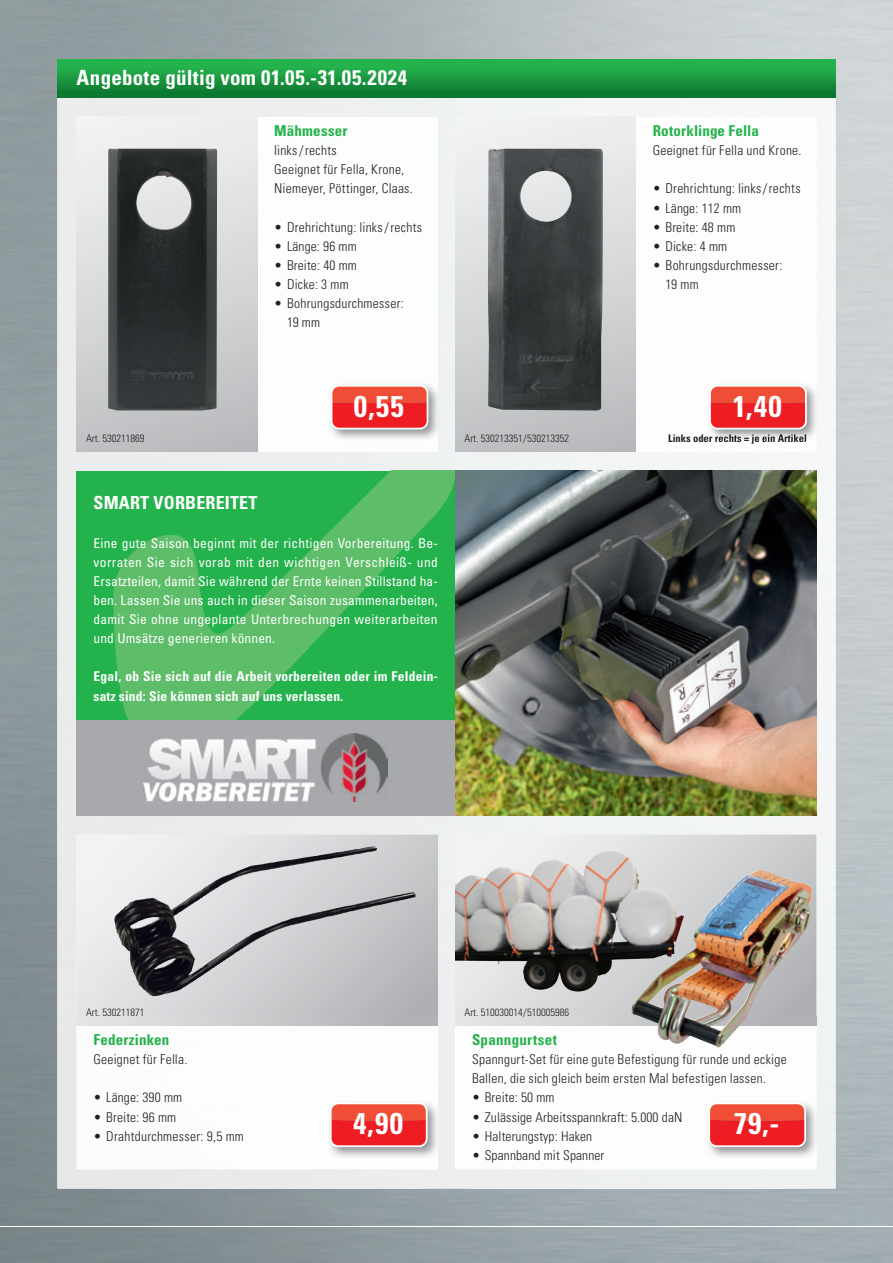
<style>
.page{position:relative;width:893px;height:1263px;background:#fff}
.page>*{position:absolute;margin:0;border:0;box-sizing:border-box;transform-origin:0 0}
.t1{font:700 condensed 30px "Univers LT Pro";letter-spacing:.045em;color:#fff}
.t2{font:700 condensed 21px "Univers LT Pro";letter-spacing:.02em;color:#fff}
.t3{font:700 condensed 18px "Univers LT Pro";letter-spacing:.01em;color:#fff}
.t4{font:700 condensed 15px "Univers LT Pro";letter-spacing:.015em;color:#23b24b}
.t5{font:300 condensed 13.5px/19.2px "Univers LT Std";letter-spacing:.015em;color:#231f20}
.t6{font:condensed 13.5px/19.2px "Univers LT Pro";letter-spacing:.01em;color:#fff;text-align:justify}
.t7{font:700 condensed 13.5px/19.2px "Univers LT Pro";letter-spacing:.015em;color:#fff}
.t8{font:300 condensed 10.5px "Univers LT Std";color:#231f20}
.t9{font:700 condensed 10.5px "Univers LT Pro";color:#231f20}
</style>
<div class="page">
<img style="left:0;top:0;width:893px;height:1263px">
<hr style="left:0;top:1226px;width:893px;height:1px;background:#fff">
<div style="left:57px;top:98px;width:779px;height:24px;background:#eff2f2"></div>
<img style="left:57px;top:122px;width:51px;height:1066px">
<div style="left:421px;top:122px;width:51px;height:1066px;background:#eef1f1"></div>
<div style="left:784px;top:122px;width:52px;height:1066px;background:#f4f5f6"></div>
<div style="left:108px;top:452px;width:313px;height:19px;background:#edeeef"></div>
<div style="left:472px;top:452px;width:312px;height:382px;background:#f1f4f4"></div>
<div style="left:108px;top:815px;width:313px;height:19px;background:#ebecec"></div>
<div style="left:108px;top:1169px;width:313px;height:19px;background:#eaeaea"></div>
<div style="left:472px;top:1169px;width:312px;height:19px;background:#edf0f0"></div>
<div style="left:57px;top:60px;width:779px;height:38px;background:linear-gradient(to bottom,#28bc50,#0b742f)"></div>
<img style="left:257px;top:117px;width:181px;height:335px">
<img style="left:636px;top:117px;width:180px;height:335px">
<img style="left:669px;top:434px;width:137px;height:10px">
<img style="left:77px;top:117px;width:180px;height:335px">
<img style="left:455px;top:117px;width:181px;height:335px">
<img style="left:77px;top:1026px;width:361px;height:143px">
<img style="left:455px;top:1026px;width:361px;height:143px">
<img style="left:77px;top:834px;width:361px;height:182px">
<img style="left:77px;top:1016px;width:361px;height:10px">
<img style="left:455px;top:834px;width:361px;height:182px">
<img style="left:455px;top:1016px;width:361px;height:10px">
<img style="left:327px;top:1099px;width:113px;height:59px">
<svg style="left:330px;top:1102px;width:98px;height:45px;background:#ef4a45"></svg>
<img style="left:706px;top:1099px;width:112px;height:59px">
<svg style="left:708px;top:1102px;width:98px;height:45px;background:#ef4b46"></svg>
<img style="left:108px;top:149px;width:109px;height:261px">
<img style="left:114px;top:849px;width:245px;height:147px">
<img style="left:328px;top:382px;width:112px;height:59px">
<svg style="left:331px;top:385px;width:97px;height:44px;background:#ef4540"></svg>
<img style="left:707px;top:382px;width:112px;height:59px">
<img style="left:707px;top:434px;width:99px;height:7px">
<svg style="left:709px;top:385px;width:98px;height:44px;background:#ef4641"></svg>
<div style="left:77px;top:471px;width:378px;height:344px;background:#23b24b"></div>
<svg style="left:113px;top:471px;width:342px;height:249px"></svg>
<img style="left:455px;top:471px;width:361px;height:344px">
<div style="left:77px;top:720px;width:378px;height:95px;background:#a8a9ad"></div>
<img style="left:144px;top:734px;width:244px;height:67px">
<img style="left:488px;top:149px;width:115px;height:261px">
<img style="left:455px;top:850px;width:229px;height:141px">
<img style="left:671px;top:870px;width:88px;height:94px">
<h2 class="t2" style="left:77px;top:64px;width:332px">Angebote gültig vom 01.05.-31.05.2024</h2>
<p class="t4" style="left:274px;top:122px;width:75px">Mähmesser</p>
<p class="t5" style="left:274px;top:141px;width:140px">links / rechts<br>Geeignet für Fella, Krone,<br>Niemeyer, Pöttinger, Claas.</p>
<p class="t5" style="left:274px;top:217px;width:149px">• Drehrichtung: links / rechts</p>
<p class="t5" style="left:274px;top:237px;width:84px">• Länge: 96 mm</p>
<p class="t5" style="left:274px;top:256px;width:84px">• Breite: 40 mm</p>
<p class="t5" style="left:274px;top:275px;width:76px">• Dicke: 3 mm</p>
<p class="t5" style="left:287px;top:294px;width:118px;text-indent:-13px">• Bohrungsdurchmesser:<br>19 mm</p>
<h1 class="t1" style="left:354px;top:387px;width:51px">0,55</h1>
<p class="t8" style="left:86px;top:432px;width:60px">Art. 530211869</p>
<p class="t8" style="left:465px;top:432px;width:106px">Art. 530213351 / 530213352</p>
<h3 class="t3" style="left:94px;top:492px;width:165px">SMART VORBEREITET</h3>
<p class="t6" style="left:94px;top:533px;width:346px">Eine gute Saison beginnt mit der richtigen Vorbereitung. Be&shy;vorraten Sie sich vorab mit den wichtigen Verschleiß- und Ersatzteilen, damit Sie während der Ernte keinen Stillstand ha&shy;ben. Lassen Sie uns auch in dieser Saison zusammenarbeiten, damit Sie ohne ungeplante Unterbrechungen weiterarbeiten und Umsätze generieren können.</p>
<p class="t7" style="left:94px;top:667px;width:346px">Egal, ob Sie sich auf die Arbeit vorbereiten oder im Feldein&shy;satz sind: Sie können sich auf uns verlassen.</p>
<p class="t4" style="left:653px;top:122px;width:108px">Rotorklinge Fella</p>
<p class="t5" style="left:653px;top:141px;width:150px">Geeignet für Fella und Krone.</p>
<p class="t5" style="left:653px;top:179px;width:149px">• Drehrichtung: links / rechts</p>
<p class="t5" style="left:653px;top:198px;width:90px">• Länge: 112 mm</p>
<p class="t5" style="left:653px;top:217px;width:84px">• Breite: 48 mm</p>
<p class="t5" style="left:653px;top:237px;width:76px">• Dicke: 4 mm</p>
<p class="t5" style="left:665px;top:256px;width:118px;text-indent:-13px">• Bohrungsdurchmesser:<br>19 mm</p>
<h1 class="t1" style="left:733px;top:387px;width:51px">1,40</h1>
<p class="t9" style="left:668px;top:432px;width:140px">Links oder rechts = je ein Artikel</p>
<p class="t8" style="left:86px;top:1006px;width:60px">Art. 530211871</p>
<p class="t8" style="left:465px;top:1006px;width:106px">Art. 510030014 / 510005986</p>
<p class="t4" style="left:94px;top:1030px;width:77px">Federzinken</p>
<p class="t5" style="left:94px;top:1050px;width:95px">Geeignet für Fella.</p>
<p class="t5" style="left:94px;top:1088px;width:90px">• Länge: 390 mm</p>
<p class="t5" style="left:94px;top:1107px;width:84px">• Breite: 96 mm</p>
<p class="t5" style="left:94px;top:1126px;width:152px">• Drahtdurchmesser: 9,5 mm</p>
<p class="t4" style="left:472px;top:1030px;width:87px">Spanngurtset</p>
<p class="t5" style="left:472px;top:1050px;width:316px">Spanngurt-Set für eine gute Befestigung für runde und eckige<br>Ballen, die sich gleich beim ersten Mal befestigen lassen.</p>
<p class="t5" style="left:472px;top:1088px;width:84px">• Breite: 50 mm</p>
<p class="t5" style="left:472px;top:1107px;width:212px">• Zulässige Arbeitsspannkraft: 5.000 daN</p>
<p class="t5" style="left:472px;top:1126px;width:122px">• Halterungstyp: Haken</p>
<p class="t5" style="left:472px;top:1145px;width:134px">• Spannband mit Spanner</p>
<h1 class="t1" style="left:353px;top:1105px;width:52px">4,90</h1>
<h1 class="t1" style="left:734px;top:1105px;width:47px">79,-</h1>
</div>
